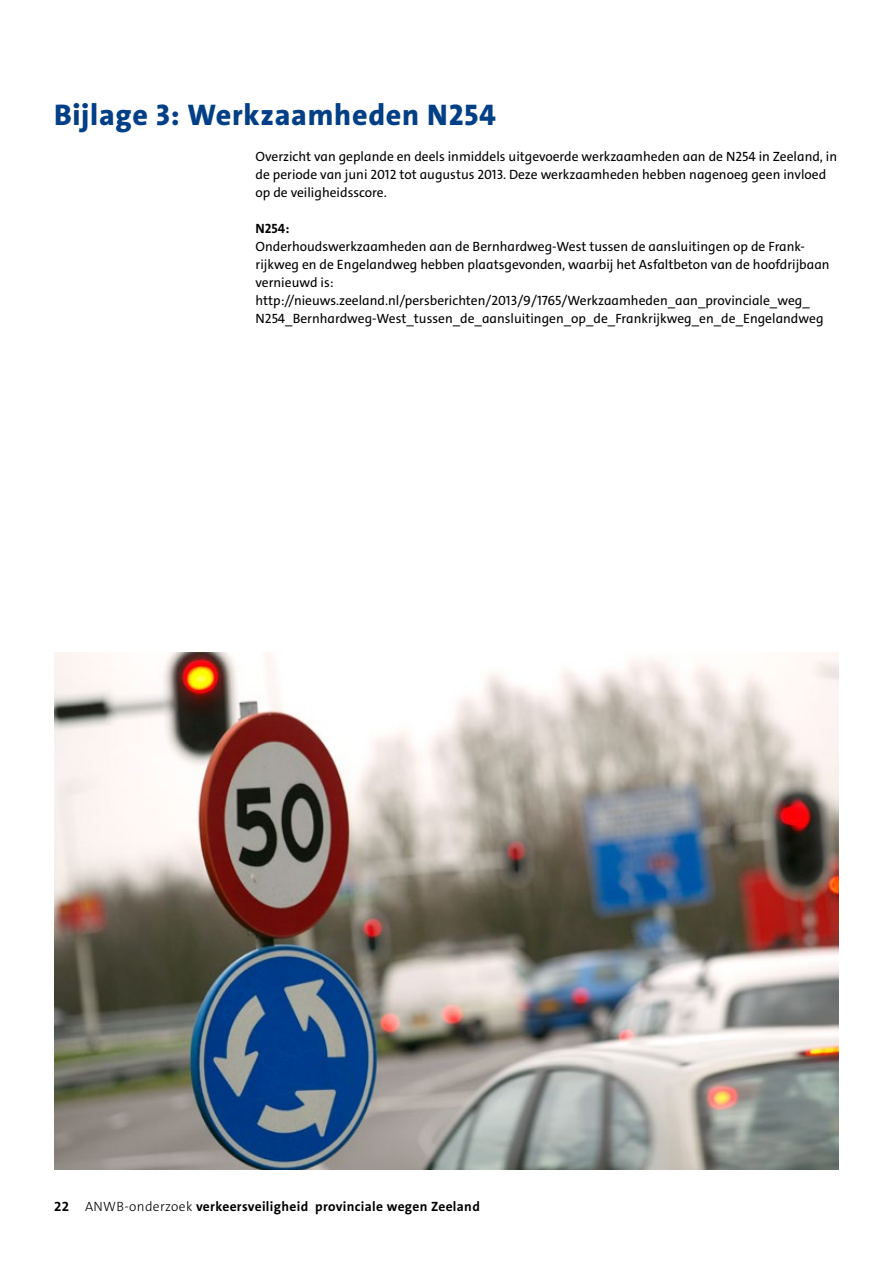
<style>
.page{position:relative;width:893px;height:1263px;background:#fff}
.page>*{position:absolute;margin:0;border:0;box-sizing:border-box;transform-origin:0 0}
.t1{font:800 30px "The Sans C4 s";letter-spacing:.025em;color:#023f86}
.t2{font:13.5px/18px "The Sans C4 s";color:#000}
.t3{font:700 13.5px "The Sans C4 s";letter-spacing:.025em;color:#000}
.s1{font-family:"The Sans Bold Expert";font-weight:400}
.s2{font-weight:300}
</style>
<div class="page">
<img style="left:54px;top:653px;width:785px;height:516px">
<h1 class="t1" style="left:54px;top:96px;width:443px">Bijlage 3: Werkzaamheden N254</h1>
<p class="t2" style="left:256px;top:148px;width:583px">Overzicht van geplande en deels inmiddels uitgevoerde werkzaamheden aan de N254 in Zeeland, in de periode van juni 2012 tot augustus 2013. Deze werkzaamheden hebben nagenoeg geen invloed op de veiligheidsscore.</p>
<p class="t3" style="left:256px;top:220px;width:35px">N254:</p>
<p class="t2" style="left:256px;top:238px;width:576px">Onderhoudswerkzaamheden aan de Bernhardweg-West tussen de aansluitingen op de Frank&shy;rijkweg en de Engelandweg hebben plaatsgevonden, waarbij het Asfaltbeton van de hoofdrijbaan vernieuwd is: http://nieuws.zeeland.nl/persberichten/2013/9/1765/Werkzaamheden_aan_provinciale_weg_ N254_Bernhardweg-West_tussen_de_aansluitingen_op_de_Frankrijkweg_en_de_Engelandweg</p>
<p class="t3" style="left:54px;top:1198px;width:427px"><span class="s1">22</span> <span class="s2">ANWB-onderzoek</span> verkeersveiligheid provinciale wegen Zeeland</p>
</div>
